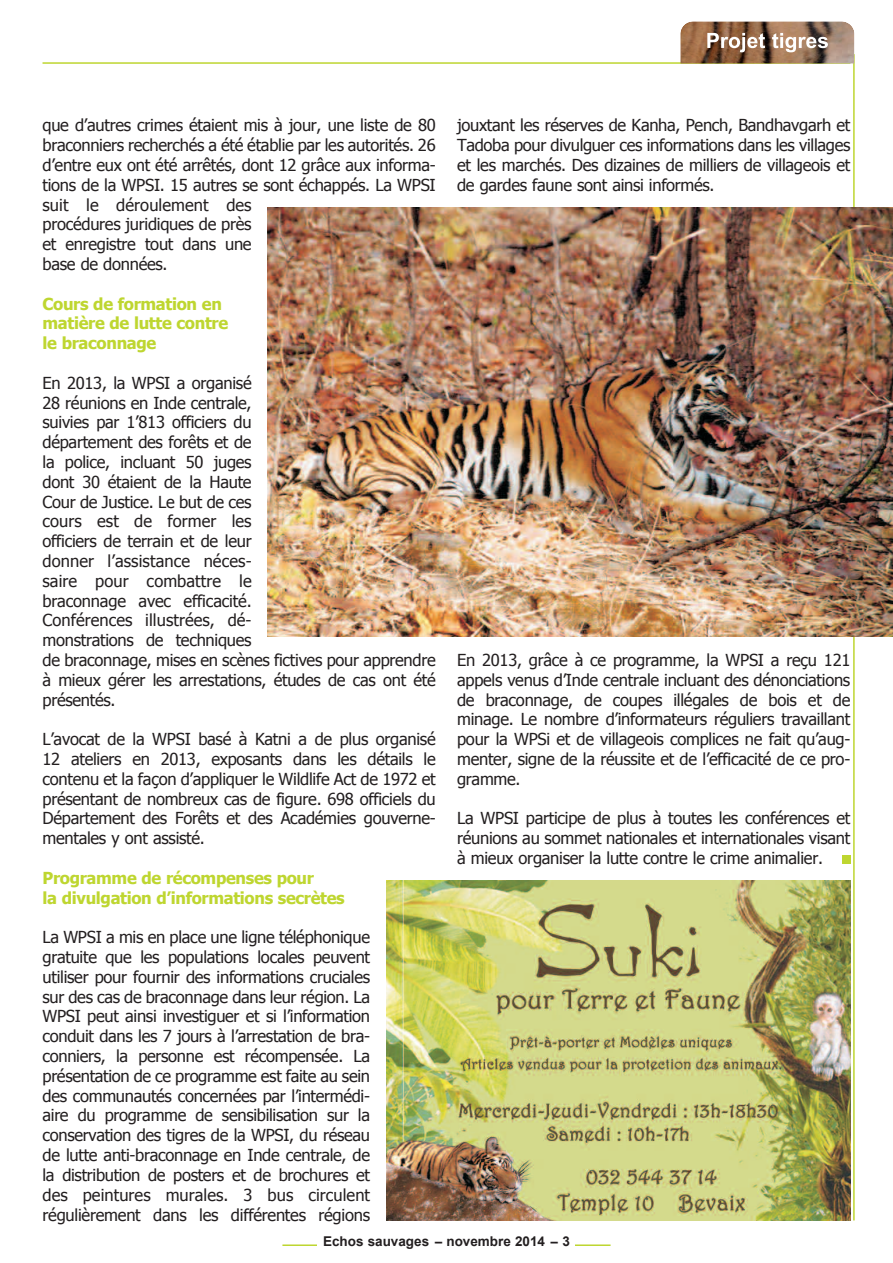
<style>
.page{position:relative;width:893px;height:1263px;background:#fff}
.page>*{position:absolute;margin:0;border:0;box-sizing:border-box;transform-origin:0 0}
.t1{font:16.5px/19.8px "Tahoma";letter-spacing:-.015em;color:#231f20;text-align:justify}
.t2{font:700 16.5px/19.8px "Tahoma";letter-spacing:-.02em;color:#bed630}
.t3{font:700 13.5px "Arial";color:#231f20}
</style>
<div class="page">
<hr style="left:853px;top:54px;width:2px;height:1166px;background:#bed630">
<hr style="left:43px;top:62px;width:807px;height:2px;background:#bed630">
<img style="left:680px;top:21px;width:174px;height:43px">
<svg style="left:707px;top:33px;width:121px;height:19px"></svg>
<hr style="left:282px;top:1244px;width:164px;height:2px;background:#bed630">
<hr style="left:446px;top:1244px;width:165px;height:2px;background:#bed630">
<div style="left:318px;top:1234px;width:257px;height:17px;background:#fff"></div>
<img style="left:268px;top:207px;width:625px;height:430px">
<img style="left:386px;top:881px;width:464px;height:339px">
<div style="left:842px;top:855px;width:8px;height:9px;background:#bed630"></div>
<p class="t1" style="left:43px;top:115px;width:395px;text-align:left">que d’autres crimes étaient mis à jour, une liste de 80 braconniers recherchés a été établie par les autorités. 26 d’entre eux ont été arrêtés, dont 12 grâce aux informa&shy;tions de la WPSI. 15 autres se sont échappés. La WPSI suit le déroulement des<br>procédures juridiques de près<br>et enregistre tout dans une<br>base de données.</p>
<p class="t2" style="left:43px;top:293px;width:187px">Cours de formation en matière de lutte contre le braconnage</p>
<p class="t1" style="left:43px;top:372px;width:395px;text-align:left">En 2013, la WPSI a organisé<br>28 réunions en Inde centrale,<br>suivies par 1’813 officiers du<br>département des forêts et de<br>la police, incluant 50 juges<br>dont 30 étaient de la Haute<br>Cour de Justice. Le but de ces<br>cours est de former les<br>officiers de terrain et de leur<br>donner l’assistance néces-<br>saire pour combattre le<br>braconnage avec efficacité.<br>Conférences illustrées, dé-<br>monstrations de techniques<br>de braconnage, mises en scènes fictives pour apprendre à mieux gérer les arrestations, études de cas ont été présentés.</p>
<p class="t1" style="left:43px;top:729px;width:395px">L’avocat de la WPSI basé à Katni a de plus organisé 12 ateliers en 2013, exposants dans les détails le contenu et la façon d’appliquer le Wildlife Act de 1972 et présentant de nombreux cas de figure. 698 officiels du Département des Forêts et des Académies gouverne&shy;mentales y ont assisté.</p>
<p class="t2" style="left:43px;top:867px;width:304px">Programme de récompenses pour<br>la divulgation d’informations secrètes</p>
<p class="t1" style="left:43px;top:927px;width:329px">La WPSI a mis en place une ligne téléphonique gratuite que les populations locales peuvent utiliser pour fournir des informations cruciales sur des cas de braconnage dans leur région. La WPSI peut ainsi investiguer et si l’information conduit dans les 7 jours à l’arrestation de bra&shy;conniers, la personne est récompensée. La présentation de ce programme est faite au sein des communautés concernées par l’intermédi&shy;aire du programme de sensibilisation sur la conservation des tigres de la WPSI, du réseau de lutte anti-braconnage en Inde centrale, de la distribution de posters et de brochures et des peintures murales. 3 bus circulent régulièrement dans les différentes régions</p>
<p class="t1" style="left:457px;top:115px;width:395px">jouxtant les réserves de Kanha, Pench, Bandhavgarh et Tadoba pour divulguer ces informations dans les villages et les marchés. Des dizaines de milliers de villageois et de gardes faune sont ainsi informés.</p>
<p class="t1" style="left:457px;top:649px;width:395px">En 2013, grâce à ce programme, la WPSI a reçu 121 appels venus d’Inde centrale incluant des dénonciations de braconnage, de coupes illégales de bois et de minage. Le nombre d’informateurs réguliers travaillant pour la WPSi et de villageois complices ne fait qu’aug&shy;menter, signe de la réussite et de l’efficacité de ce pro&shy;gramme.</p>
<p class="t1" style="left:457px;top:808px;width:395px">La WPSI participe de plus à toutes les conférences et réunions au sommet nationales et internationales visant à mieux organiser la lutte contre le crime animalier.</p>
<p class="t3" style="left:323px;top:1233px;width:248px">Echos sauvages - novembre 2014 - 3</p>
</div>
